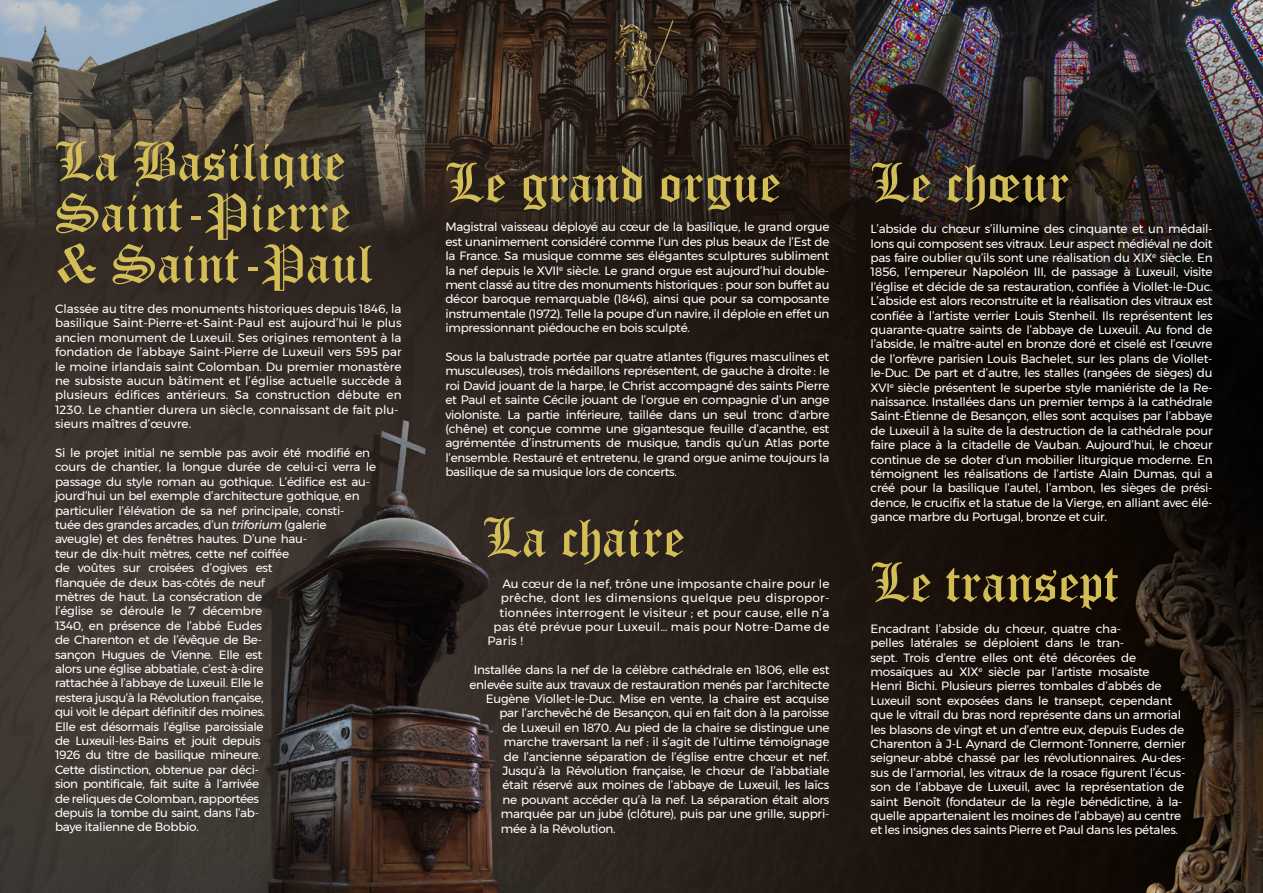
<style>
.page{position:relative;width:1263px;height:893px;background:#fff}
.page>*{position:absolute;margin:0;border:0;box-sizing:border-box;transform-origin:0 0}
.t1{font:54px/51px "Old English Text";color:#d2bd56}
.t2{font:12px/14.4px "Montserrat";letter-spacing:-.02em;color:#fff;text-align:justify}
.t3{font:12px/14.4px "Montserrat";color:#fff}
.t4{font:12px "Montserrat";letter-spacing:.02em;color:#fff}
.s1{font-style:italic}
</style>
<div class="page">
<img style="left:0;top:0;width:1263px;height:893px">
<h1 class="t1" style="left:55px;top:135px;width:320px">La Basilique<br>Saint-Pierre &amp; Saint-Paul</h1>
<p class="t3" style="left:55px;top:301px;width:348px">Classée au titre des monuments historiques depuis 1846, la basilique Saint-Pierre-et-Saint-Paul est aujourd’hui le plus ancien monument de Luxeuil. Ses origines remontent à la fondation de l’abbaye Saint-Pierre de Luxeuil vers 595 par le moine irlandais saint Colomban. Du premier monastère ne subsiste aucun bâtiment et l’église actuelle succède à plusieurs édifices antérieurs. Sa construction débute en 1230. Le chantier durera un siècle, connaissant de fait plu&shy;sieurs maîtres d’œuvre.</p>
<p class="t2" style="left:55px;top:445px;width:323px;text-align:left">Si le projet initial ne semble pas avoir été modifié en cours de chantier, la longue durée de celui-ci verra le passage du style roman au gothique. L’édifice est au&shy;jourd’hui un bel exemple d’architecture gothique, en particulier l’élévation de sa nef principale, consti-<br>tuée des grandes arcades, d’un <span class="s1">triforium</span> (galerie aveugle) et des fenêtres hautes. D’une hau-<br>teur de dix-huit mètres, cette nef coiffée<br>de voûtes sur croisées d’ogives est<br>flanquée de deux bas-côtés de neuf<br>mètres de haut. La consécration de<br>l’église se déroule le 7 décembre<br>1340, en présence de l’abbé Eudes<br>de Charenton et de l’évêque de Be-<br>sançon Hugues de Vienne. Elle est<br>alors une église abbatiale, c’est-à-dire<br>rattachée à l’abbaye de Luxeuil. Elle le<br>restera jusqu’à la Révolution française,<br>qui voit le départ définitif des moines.<br>Elle est désormais l’église paroissiale<br>de Luxeuil-les-Bains et jouit depuis<br>1926 du titre de basilique mineure.<br>Cette distinction, obtenue par déci-<br>sion pontificale, fait suite à l’arrivée<br>de reliques de Colomban, rapportées<br>depuis la tombe du saint, dans l’ab-<br>baye italienne de Bobbio.</p>
<h1 class="t1" style="left:445px;top:156px;width:337px">Le grand orgue</h1>
<p class="t2" style="left:445px;top:220px;width:386px">Magistral vaisseau déployé au cœur de la basilique, le grand orgue est unanimement considéré comme l’un des plus beaux de l’Est de la France. Sa musique comme ses élégantes sculptures subliment la nef depuis le XVII<sup>e</sup> siècle. Le grand orgue est aujourd’hui double&shy;ment classé au titre des monuments historiques : pour son buffet au décor baroque remarquable (1846), ainsi que pour sa composante instrumentale (1972). Telle la poupe d’un navire, il déploie en effet un impressionnant piédouche en bois sculpté.</p>
<p class="t2" style="left:445px;top:349px;width:386px">Sous la balustrade portée par quatre atlantes (figures masculines et musculeuses), trois médaillons représentent, de gauche à droite : le roi David jouant de la harpe, le Christ accompagné des saints Pierre et Paul et sainte Cécile jouant de l’orgue en compagnie d’un ange violoniste. La partie inférieure, taillée dans un seul tronc d'arbre (chêne) et conçue comme une gigantesque feuille d’acanthe, est agrémentée d’instruments de musique, tandis qu’un Atlas porte l’ensemble. Restauré et entretenu, le grand orgue anime toujours la basilique de sa musique lors de concerts.</p>
<h1 class="t1" style="left:483px;top:510px;width:203px">La chaire</h1>
<p class="t4" style="left:502px;top:574px;width:329px">Au cœur de la nef, trône une imposante chaire pour le</p>
<p class="t4" style="left:501px;top:589px;width:330px">prêche, dont les dimensions quelque peu dispropor-</p>
<p class="t4" style="left:499px;top:603px;width:332px">tionnées interrogent le visiteur ; et pour cause, elle n’a</p>
<p class="t4" style="left:493px;top:618px;width:338px">pas été prévue pour Luxeuil… mais pour Notre-Dame de</p>
<p class="t2" style="left:487px;top:634px;width:37px">Paris !</p>
<p class="t2" style="left:474px;top:663px;width:357px">Installée dans la nef de la célèbre cathédrale en 1806, elle est</p>
<p class="t2" style="left:469px;top:677px;width:362px">enlevée suite aux travaux de restauration menés par l’architecte</p>
<p class="t2" style="left:486px;top:691px;width:345px">Eugène Viollet-le-Duc. Mise en vente, la chaire est acquise</p>
<p class="t2" style="left:499px;top:706px;width:331px">par l’archevêché de Besançon, qui en fait don à la paroisse</p>
<p class="t2" style="left:502px;top:720px;width:329px">de Luxeuil en 1870. Au pied de la chaire se distingue une</p>
<p class="t2" style="left:504px;top:735px;width:327px">marche traversant la nef : il s’agit de l’ultime témoignage</p>
<p class="t2" style="left:504px;top:749px;width:327px">de l’ancienne séparation de l’église entre chœur et nef.</p>
<p class="t2" style="left:502px;top:763px;width:329px">Jusqu’à la Révolution française, le chœur de l’abbatiale</p>
<p class="t2" style="left:502px;top:778px;width:329px">était réservé aux moines de l’abbaye de Luxeuil, les laïcs</p>
<p class="t2" style="left:502px;top:792px;width:329px">ne pouvant accéder qu’à la nef. La séparation était alors</p>
<p class="t2" style="left:501px;top:807px;width:330px">marquée par un jubé (clôture), puis par une grille, suppri-</p>
<p class="t2" style="left:501px;top:821px;width:116px">mée à la Révolution.</p>
<h1 class="t1" style="left:871px;top:156px;width:200px">Le chœur</h1>
<p class="t2" style="left:870px;top:222px;width:344px">L’abside du chœur s’illumine des cinquante et un médail&shy;lons qui composent ses vitraux. Leur aspect médiéval ne doit pas faire oublier qu’ils sont une réalisation du XIX<sup>e</sup> siècle. En 1856, l’empereur Napoléon III, de passage à Luxeuil, visite l’église et décide de sa restauration, confiée à Viollet-le-Duc.<br>L’abside est alors reconstruite et la réalisation des vitraux est confiée à l’artiste verrier Louis Stenheil. Ils représentent les quarante-quatre saints de l’abbaye de Luxeuil. Au fond de l’abside, le maître-autel en bronze doré et ciselé est l’œuvre de l’orfèvre parisien Louis Bachelet, sur les plans de Viollet&shy;le-Duc. De part et d’autre, les stalles (rangées de sièges) du XVI<sup>e</sup> siècle présentent le superbe style maniériste de la Re&shy;naissance. Installées dans un premier temps à la cathédrale Saint-Étienne de Besançon, elles sont acquises par l’abbaye de Luxeuil à la suite de la destruction de la cathédrale pour faire place à la citadelle de Vauban. Aujourd’hui, le chœur continue de se doter d’un mobilier liturgique moderne. En témoignent les réalisations de l’artiste Alain Dumas, qui a créé pour la basilique l’autel, l’ambon, les sièges de prési&shy;dence, le crucifix et la statue de la Vierge, en alliant avec élé&shy;gance marbre du Portugal, bronze et cuir.</p>
<h1 class="t1" style="left:871px;top:555px;width:249px">Le transept</h1>
<p class="t2" style="left:871px;top:621px;width:317px;text-align:left">Encadrant l’abside du chœur, quatre cha-<br>pelles latérales se déploient dans le tran-<br>sept. Trois d’entre elles ont été décorées de mosaïques au XIX<sup>e</sup> siècle par l’artiste mosaïste<br>Henri Bichi. Plusieurs pierres tombales d’abbés de Luxeuil sont exposées dans le transept, cependant que le vitrail du bras nord représente dans un armorial les blasons de vingt et un d’entre eux, depuis Eudes de Charenton à J-L Aynard de Clermont-Tonnerre, dernier seigneur-abbé chassé par les révolutionnaires. Au-des&shy;sus de l’armorial, les vitraux de la rosace figurent l’écus&shy;son de l’abbaye de Luxeuil, avec la représentation de saint Benoît (fondateur de la règle bénédictine, à la&shy;quelle appartenaient les moines de l’abbaye) au centre et les insignes des saints Pierre et Paul dans les pétales.</p>
</div>
